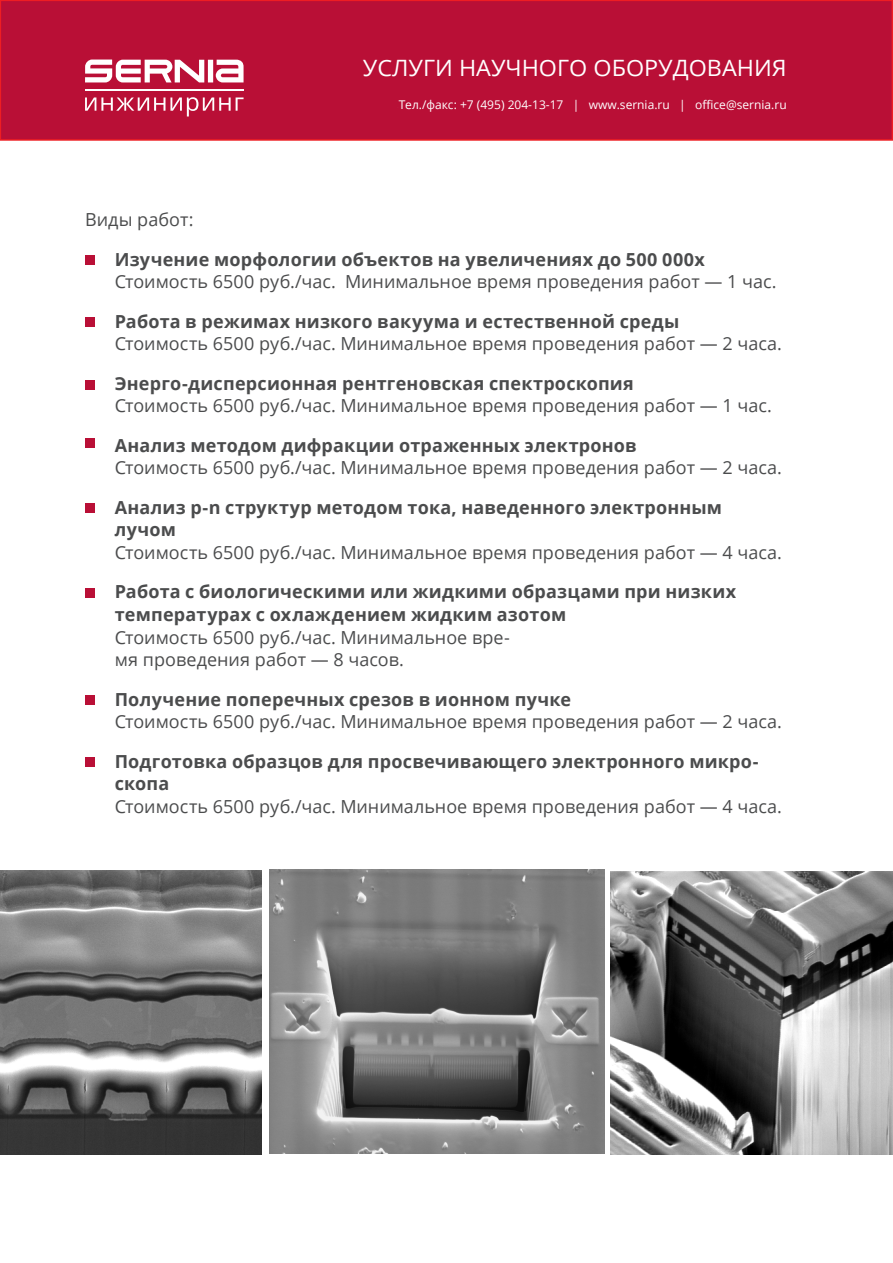
<style>
.page{position:relative;width:893px;height:1263px;background:#fff}
.page>*{position:absolute;margin:0;border:0;box-sizing:border-box;transform-origin:0 0}
.Titel_1{font:22.5px "Open Sans";color:#fff;scale:1.04 1}
.t1{font:18px/22.5px "Open Sans";color:#4b4c4d}
.t2{font:700 18px/22.5px "Open Sans";letter-spacing:.01em;color:#4b4c4d}
.t3{font:12px "Open Sans";color:#fff}
.s1{font-weight:700}
.s2{font-weight:400}
</style>
<div class="page">
<div style="left:0;top:0;width:892px;height:140px;background:#b90f36"></div>
<div style="left:0;top:0;width:893px;height:141px;border:2px solid #ee1d23"></div>
<svg style="left:85px;top:60px;width:159px;height:22px"></svg>
<svg style="left:85px;top:97px;width:159px;height:19px"></svg>
<hr style="left:85px;top:89px;width:159px;height:2px;background:#fff">
<div style="left:85px;top:255px;width:10px;height:10px;background:#b90f36"></div>
<div style="left:85px;top:317px;width:10px;height:10px;background:#b90f36"></div>
<div style="left:85px;top:381px;width:10px;height:9px;background:#b90f36"></div>
<div style="left:85px;top:438px;width:10px;height:10px;background:#b90f36"></div>
<div style="left:85px;top:503px;width:10px;height:9px;background:#b90f36"></div>
<div style="left:85px;top:588px;width:10px;height:9px;background:#b90f36"></div>
<div style="left:85px;top:695px;width:10px;height:9px;background:#b90f36"></div>
<div style="left:85px;top:757px;width:10px;height:10px;background:#b90f36"></div>
<img style="left:0;top:870px;width:262px;height:284px">
<img style="left:611px;top:872px;width:282px;height:282px">
<img style="left:270px;top:870px;width:334px;height:283px">
<p class="Titel_1" style="left:363px;top:52px;width:409px">УСЛУГИ НАУЧНОГО ОБОРУДОВАНИЯ</p>
<p class="t3" style="left:399px;top:96px;width:389px">Тел./факс: +7 (495) 204-13-17 | www.sernia.ru | office@sernia.ru</p>
<p class="t1" style="left:85px;top:208px;width:110px">Виды работ:</p>
<p class="t1" style="left:115px;top:248px;width:663px"><span class="s1">Изучение морфологии объектов на увеличениях до 500 000х<br></span>Стоимость 6500 руб./час. Минимальное время проведения работ — 1 час.</p>
<p class="t1" style="left:115px;top:310px;width:669px"><span class="s1">Работа в режимах низкого вакуума и естественной среды<br></span>Стоимость 6500 руб./час. Минимальное время проведения работ — 2 часа.</p>
<p class="t1" style="left:115px;top:372px;width:658px"><span class="s1">Энерго-дисперсионная рентгеновская спектроскопия<br></span>Стоимость 6500 руб./час. Минимальное время проведения работ — 1 час.</p>
<p class="t1" style="left:115px;top:434px;width:669px"><span class="s1">Анализ методом дифракции отраженных электронов<br></span>Стоимость 6500 руб./час. Минимальное время проведения работ — 2 часа.</p>
<p class="t1" style="left:115px;top:496px;width:669px"><span class="s1">Анализ p-n структур методом тока, наведенного электронным лучом<br></span>Стоимость 6500 руб./час. Минимальное время проведения работ — 4 часа.</p>
<p class="t2" style="left:115px;top:580px;width:623px">Работа с биологическими или жидкими образцами при низких температурах с охлаждением жидким азотом<br><span class="s2">Стоимость 6500 руб./час. Минимальное вре-<br>мя проведения работ — 8 часов.</span></p>
<p class="t1" style="left:115px;top:687px;width:669px"><span class="s1">Получение поперечных срезов в ионном пучке<br></span>Стоимость 6500 руб./час. Минимальное время проведения работ — 2 часа.</p>
<p class="t1" style="left:115px;top:749px;width:669px"><span class="s1">Подготовка образцов для просвечивающего электронного микро&shy;скопа<br></span>Стоимость 6500 руб./час. Минимальное время проведения работ — 4 часа.</p>
</div>
